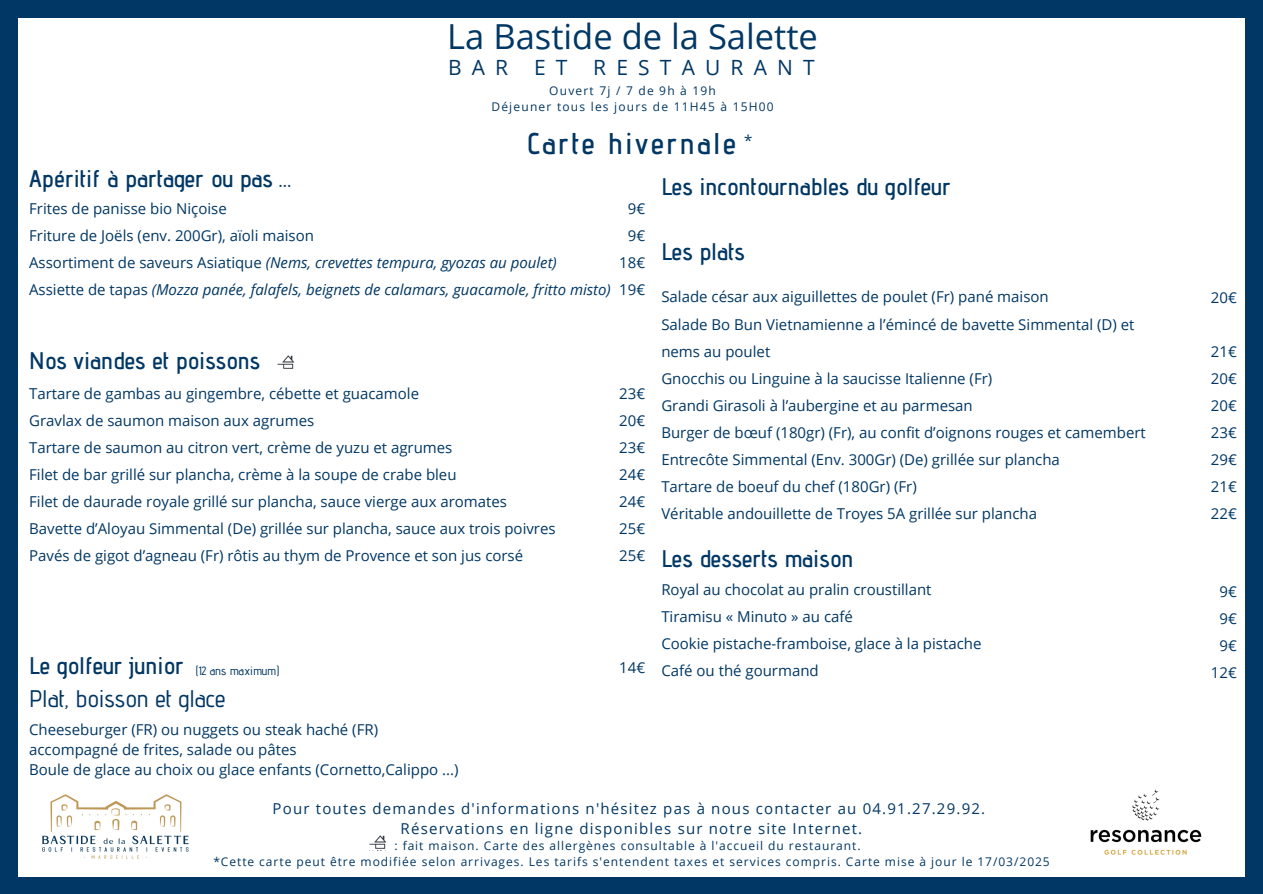
<style>
.page{position:relative;width:1263px;height:894px;background:#fff}
.page>*{position:absolute;margin:0;border:0;box-sizing:border-box;transform-origin:0 0}
.t1{font:34.5px "Open Sans";color:#003764}
.t2{font:600 30px "Advent Pro";letter-spacing:.08em;color:#003764}
.t3{font:600 24px "Advent Pro";color:#003764}
.t4{font:500 24px/32.7px "Advent Pro";color:#003764}
.t5{font:21px "Open Sans";letter-spacing:.485em;color:#003764}
.t6{font:15px/27px "Open Sans";color:#003764}
.t7{font:15px "Open Sans";letter-spacing:.08em;color:#003764}
.t8{font:12px "Open Sans";letter-spacing:.08em;color:#003764}
.t9{font:12px "Open Sans";letter-spacing:.1em;color:#003764}
.t10{font:500 12px "Advent Pro";color:#003764}
.s1{font-style:italic}
.s2{font-weight:600}
</style>
<div class="page">
<div style="left:0;top:0;width:1263px;height:18px;background:#003764"></div>
<div style="left:0;top:876px;width:1263px;height:17px;background:#003764"></div>
<div style="left:0;top:0;width:18px;height:893px;background:#003764"></div>
<div style="left:1245px;top:0;width:18px;height:893px;background:#003764"></div>
<img style="left:42px;top:794px;width:147px;height:65px">
<img style="left:1090px;top:789px;width:112px;height:66px">
<img style="left:369px;top:835px;width:18px;height:14px">
<img style="left:278px;top:355px;width:17px;height:14px">
<h2 class="t1" style="left:447px;top:13px;width:372px">La Bastide de la Salette</h2>
<h3 class="t5" style="left:448px;top:53px;width:368px">BAR ET RESTAURANT</h3>
<h3 class="t9" style="left:549px;top:82px;width:168px">Ouvert 7j / 7 de 9h à 19h</h3>
<h5 class="t9" style="left:491px;top:98px;width:284px">Déjeuner tous les jours de 11H45 à 15H00</h5>
<h5 class="t3" style="left:29px;top:164px;width:264px">Apéritif à partager ou pas …</h5>
<p class="t2" style="left:527px;top:125px;width:211px">Carte hivernale</p>
<h3 class="t6" style="left:744px;top:126px;width:10px">*</h3>
<h5 class="t3" style="left:661px;top:171px;width:291px">Les incontournables du golfeur</h5>
<h5 class="t6" style="left:29px;top:194px;width:583px">Frites de panisse bio Niçoise<br>Friture de Joëls (env. 200Gr), aïoli maison<br>Assortiment de saveurs Asiatique <span class="s1">(Nems, crevettes tempura, gyozas au poulet)<br></span>Assiette de tapas <span class="s1">(Mozza panée, falafels, beignets de calamars, guacamole, fritto misto)</span></h5>
<h5 class="t6" style="left:619px;top:194px;width:27px;text-align:center">9€<br>9€<br>18€<br>19€</h5>
<h5 class="t3" style="left:29px;top:345px;width:232px">Nos viandes et poissons</h5>
<p class="t6" style="left:29px;top:379px;width:528px">Tartare de gambas au gingembre, cébette et guacamole<br>Gravlax de saumon maison aux agrumes<br>Tartare de saumon au citron vert, crème de yuzu et agrumes<br>Filet de bar grillé sur plancha, crème à la soupe de crabe bleu<br>Filet de daurade royale grillé sur plancha, sauce vierge aux aromates Bavette d’Aloyau Simmental (De) grillée sur plancha, sauce aux trois poivres Pavés de gigot d’agneau (Fr) rôtis au thym de Provence et son jus corsé</p>
<h3 class="t6" style="left:619px;top:379px;width:27px;text-align:justify">23€ 20€ 23€ 24€ 24€ 25€ 25€</h3>
<h5 class="t4" style="left:29px;top:649px;width:198px"><span class="s2">Le golfeur junior<br></span>Plat, boisson et glace</h5>
<h3 class="t6" style="left:29px;top:718px;width:431px;line-height:20.2px">Cheeseburger (FR) ou nuggets ou steak haché (FR) accompagné de frites, salade ou pâtes<br>Boule de glace au choix ou glace enfants (Cornetto,Calippo ...)</h3>
<h5 class="t10" style="left:195px;top:663px;width:86px">(12 ans maximum)</h5>
<p class="t6" style="left:619px;top:653px;width:27px">14€</p>
<h5 class="t3" style="left:661px;top:236px;width:85px">Les plats</h5>
<h5 class="t6" style="left:661px;top:283px;width:486px">Salade césar aux aiguillettes de poulet (Fr) pané maison<br>Salade Bo Bun Vietnamienne a l’émincé de bavette Simmental (D) et nems au poulet<br>Gnocchis ou Linguine à la saucisse Italienne (Fr)<br>Grandi Girasoli à l’aubergine et au parmesan<br>Burger de bœuf (180gr) (Fr), au confit d’oignons rouges et camembert Entrecôte Simmental (Env. 300Gr) (De) grillée sur plancha<br>Tartare de boeuf du chef (180Gr) (Fr)<br>Véritable andouillette de Troyes 5A grillée sur plancha</h5>
<p class="t6" style="left:1211px;top:283px;width:27px">20€</p>
<p class="t6" style="left:1211px;top:337px;width:27px;text-align:justify">21€ 20€ 20€ 23€ 29€ 21€</p>
<p class="t6" style="left:1211px;top:499px;width:27px">22€</p>
<h5 class="t3" style="left:661px;top:543px;width:194px">Les desserts maison</h5>
<h3 class="t6" style="left:661px;top:575px;width:322px">Royal au chocolat au pralin croustillant Tiramisu « Minuto » au café<br>Cookie pistache-framboise, glace à la pistache Café ou thé gourmand</h3>
<h6 class="t6" style="left:1211px;top:577px;width:27px;text-align:center">9€<br>9€<br>9€<br>12€</h6>
<h1 class="t7" style="left:273px;top:798px;width:714px">Pour toutes demandes d'informations n'hésitez pas à nous contacter au 04.91.27.29.92.</h1>
<h4 class="t7" style="left:401px;top:817px;width:463px">Réservations en ligne disponibles sur notre site Internet.</h4>
<p class="t8" style="left:394px;top:836px;width:468px">: fait maison. Carte des allergènes consultable à l'accueil du restaurant.</p>
<p class="t8" style="left:213px;top:852px;width:838px">*Cette carte peut être modifiée selon arrivages. Les tarifs s'entendent taxes et services compris. Carte mise à jour le 17/03/2025</p>
</div>
